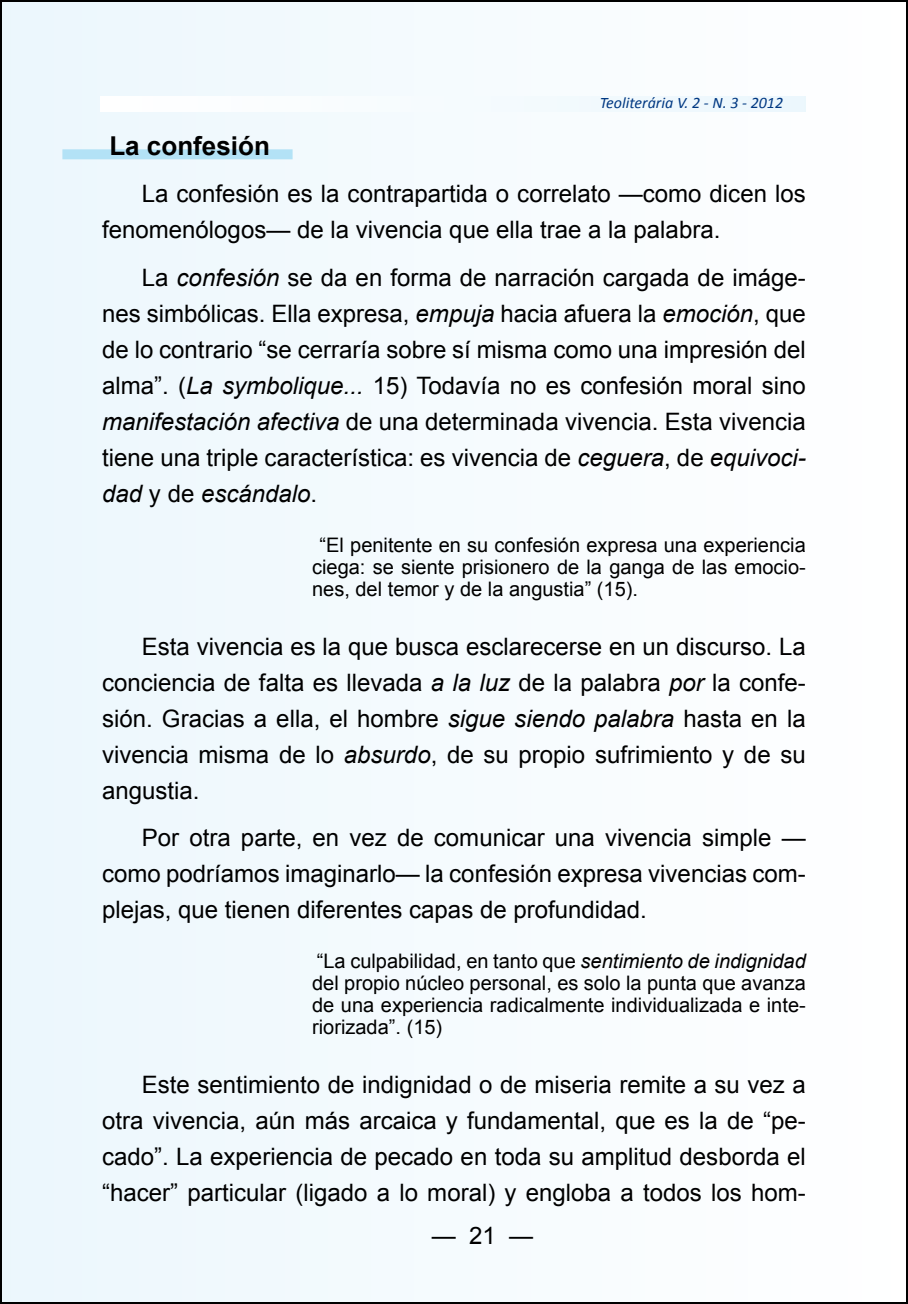
<style>
.page{position:relative;width:908px;height:1304px;background:#fff}
.page>*{position:absolute;margin:0;border:0;box-sizing:border-box;transform-origin:0 0}
.t1{font:700 26px "Arial";color:#000}
.t2{font:24px/36px "Arial";color:#000;text-align:justify}
.t3{font:20px/22px "Arial";color:#000;text-align:justify}
.t4{font:italic 16px "Calibri";color:#003882}
.s1{font-style:italic}
</style>
<div class="page">
<div style="left:1px;top:1px;width:905px;height:1302px;background:#f5fbfe"></div>
<div style="left:62px;top:149px;width:230px;height:10px;background:#b3e2f6"></div>
<p class="t4" style="left:599px;top:93px;width:185px">Teoliterária V. 2 - N. 3 - 2012</p>
<p class="t1" style="left:109px;top:129px;width:162px">La confesión</p>
<p class="t2" style="left:102px;top:176px;width:704px;text-indent:40px">La confesión es la contrapartida o correlato —como dicen los fenomenólogos— de la vivencia que ella trae a la palabra.</p>
<p class="t2" style="left:102px;top:259px;width:705px;text-indent:40px">La <span class="s1">confesión</span> se da en forma de narración cargada de imáge&shy;nes simbólicas. Ella expresa, <span class="s1">empuja</span> hacia afuera la <span class="s1">emoción</span>, que de lo contrario “se cerraría sobre sí misma como una impresión del alma”. (<span class="s1">La symbolique...</span> 15) Todavía no es confesión moral sino <span class="s1">manifestación afectiva</span> de una determinada vivencia. Esta vivencia tiene una triple característica: es vivencia de <span class="s1">ceguera</span>, de <span class="s1">equivoci&shy;dad</span> y de <span class="s1">escándalo</span>.</p>
<p class="t3" style="left:312px;top:534px;width:495px;text-indent:7px">“El penitente en su confesión expresa una experiencia ciega: se siente prisionero de la ganga de las emocio&shy;nes, del temor y de la angustia” (15).</p>
<p class="t2" style="left:102px;top:629px;width:705px;text-indent:40px">Esta vivencia es la que busca esclarecerse en un discurso. La conciencia de falta es llevada <span class="s1">a la luz</span> de la palabra <span class="s1">por</span> la confe&shy;sión. Gracias a ella, el hombre <span class="s1">sigue siendo palabra</span> hasta en la vivencia misma de lo <span class="s1">absurdo</span>, de su propio sufrimiento y de su angustia.</p>
<p class="t2" style="left:102px;top:820px;width:705px;text-indent:40px">Por otra parte, en vez de comunicar una vivencia simple — como podríamos imaginarlo— la confesión expresa vivencias com&shy;plejas, que tienen diferentes capas de profundidad.</p>
<p class="t3" style="left:312px;top:951px;width:495px">“La culpabilidad, en tanto que <span class="s1">sentimiento de indignidad </span>del propio núcleo personal, es solo la punta que avanza de una experiencia radicalmente individualizada e inte&shy;riorizada”. (15)</p>
<p class="t2" style="left:102px;top:1067px;width:704px;text-indent:40px">Este sentimiento de indignidad o de miseria remite a su vez a otra vivencia, aún más arcaica y fundamental, que es la de “pe&shy;cado”. La experiencia de pecado en toda su amplitud desborda el “hacer” particular (ligado a lo moral) y engloba a todos los hom-</p>
<p class="t2" style="left:431px;top:1217px;width:103px">— 21 —</p>
</div>
